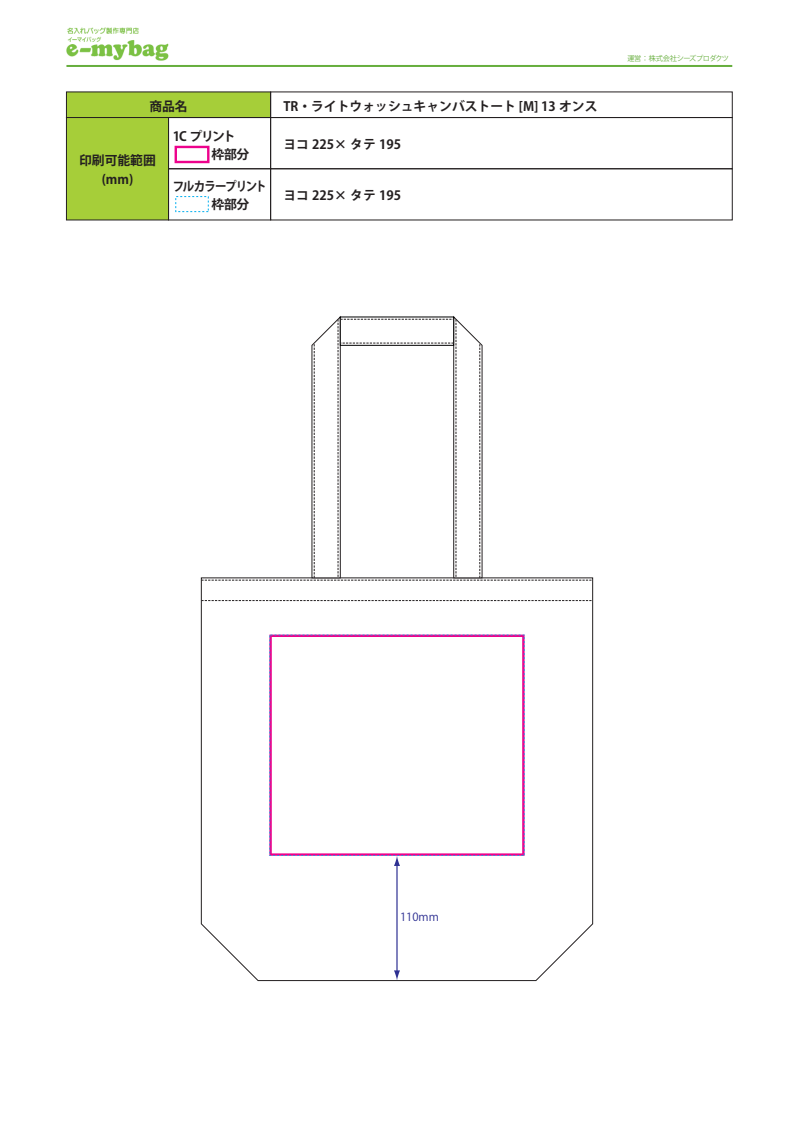
<style>
.page{position:relative;width:794px;height:1123px;background:#fff}
.page>*{position:absolute;margin:0;border:0;box-sizing:border-box;transform-origin:0 0}
.t1{font:700 12.8px/19.2px "Koz Go Pro";color:#231f20;text-align:center}
.t2{font:700 12.8px/18.4px "Koz Go Pro";letter-spacing:-.085em;color:#231f20;scale:.9 1}
.t3{font:700 12.8px/18.4px "Koz Go Pro";letter-spacing:-.075em;color:#231f20}
.t4{font:11.2px "Koz Go Pro";color:#2e3092}
.t5{font:7.2px "Koz Go Pro";letter-spacing:-.045em;color:#66ae3d}
.s1{font-weight:800;font-size:19.2px;color:#ed028c}
.s2{font-weight:800;font-size:19.2px;color:#00aeef}
</style>
<div class="page">
<svg style="left:201px;top:577px;width:392px;height:403px"></svg>
<svg style="left:201px;top:600px;width:391px;height:1px"></svg>
<svg style="left:201px;top:316px;width:391px;height:265px"></svg>
<svg style="left:269px;top:634px;width:255px;height:221px"></svg>
<hr style="left:396px;top:864px;width:1px;height:108px;background:#2e3092">
<svg style="left:394px;top:970px;width:6px;height:10px"></svg>
<svg style="left:394px;top:855px;width:6px;height:11px"></svg>
<div style="left:66px;top:91px;width:205px;height:27px;background:#a6ce39"></div>
<div style="left:168px;top:117px;width:103px;height:52px;border:1px solid #231f20"></div>
<div style="left:66px;top:117px;width:103px;height:103px;background:#a6ce39;border:1px solid #231f20"></div>
<div style="left:270px;top:117px;width:462px;height:52px;border:1px solid #231f20"></div>
<div style="left:168px;top:168px;width:103px;height:52px;border:1px solid #231f20"></div>
<div style="left:270px;top:168px;width:462px;height:52px;border:1px solid #231f20"></div>
<div style="left:175px;top:146px;width:34px;height:17px;border:2px solid #ed028c"></div>
<img style="left:66px;top:27px;width:102px;height:34px">
<hr style="left:66px;top:65px;width:666px;height:2px;background:#66ae3d">
<p class="t1" style="left:149px;top:97px;width:40px">商品名</p>
<p class="t1" style="left:79px;top:151px;width:78px">印刷可能範囲(mm)</p>
<p class="t3" style="left:173px;top:128px;width:78px">1C プリント<span class="s1">　</span> 枠部分</p>
<p class="t2" style="left:173px;top:178px;width:106px">フルカラープリント<span class="s2">　</span> 枠部分</p>
<p class="t1" style="left:283px;top:97px;width:315px">TR・ライトウォッシュキャンバストート [M] 13 オンス</p>
<p class="t1" style="left:283px;top:135px;width:119px">ヨコ 225× タテ 195</p>
<p class="t1" style="left:283px;top:186px;width:119px">ヨコ 225× タテ 195</p>
<p class="t5" style="left:627px;top:54px;width:103px">運営：株式会社シーズプロダクツ</p>
<p class="t4" style="left:400px;top:909px;width:40px">110mm</p>
</div>
